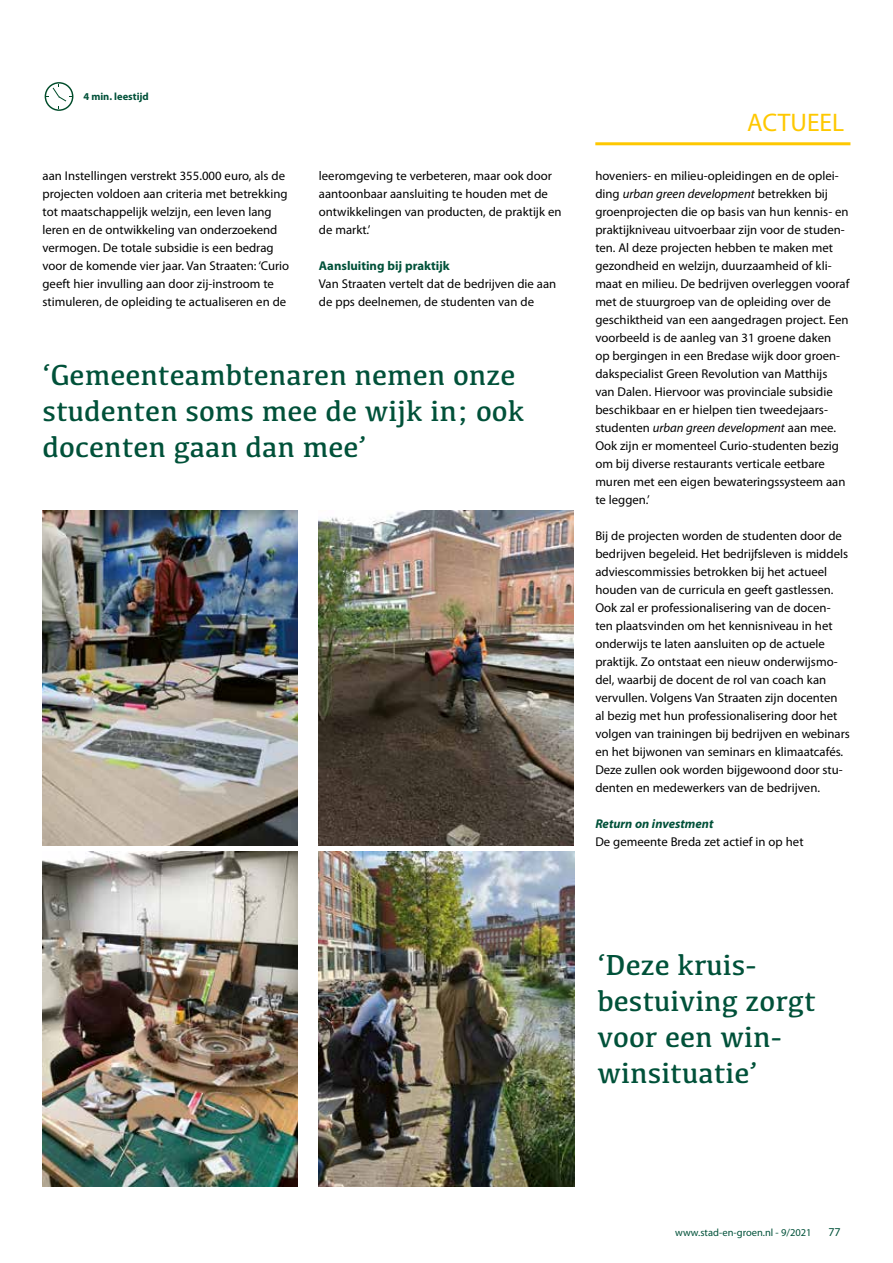
<style>
.page{position:relative;width:893px;height:1263px;background:#fff}
.page>*{position:absolute;margin:0;border:0;box-sizing:border-box;transform-origin:0 0}
.t1{font:30px/36px "Kefa";color:#005139}
.t2{font:25.5px "Myriad Pro";color:#fec800}
.t3{font:12.75px/18px "Myriad Pro";color:#000}
.t4{font:700 12.75px "Myriad Pro";color:#005139}
.t5{font:italic 700 12.75px "Myriad Pro";color:#005139}
.t6{font:12px "Myriad Pro";color:#005139}
.t7{font:10.5px "Myriad Pro";color:#005139}
.t8{font:700 10.5px "Myriad Pro";color:#005139}
.s1{font-style:italic}
</style>
<div class="page">
<hr style="left:595px;top:142px;width:255px;height:3px;background:#fec800">
<svg style="left:45px;top:82px;width:28px;height:29px"></svg>
<img style="left:43px;top:851px;width:255px;height:335px">
<img style="left:43px;top:511px;width:255px;height:335px">
<img style="left:319px;top:511px;width:255px;height:335px">
<img style="left:319px;top:851px;width:255px;height:335px">
<p class="t8" style="left:83px;top:90px;width:67px">4 min. leestijd</p>
<p class="t3" style="left:43px;top:167px;width:248px">aan Instellingen verstrekt 355.000 euro, als de projecten voldoen aan criteria met betrekking tot maatschappelijk welzijn, een leven lang leren en de ontwikkeling van onderzoekend vermogen. De totale subsidie is een bedrag voor de komende vier jaar. Van Straaten: ‘Curio geeft hier invulling aan door zij-instroom te stimuleren, de opleiding te actualiseren en de</p>
<p class="t3" style="left:319px;top:167px;width:244px">leeromgeving te verbeteren, maar ook door aantoonbaar aansluiting te houden met de ontwikkelingen van producten, de praktijk en de markt.’</p>
<p class="t4" style="left:319px;top:257px;width:132px">Aansluiting bij praktijk</p>
<p class="t3" style="left:319px;top:275px;width:239px">Van Straaten vertelt dat de bedrijven die aan de pps deelnemen, de studenten van de</p>
<h1 class="t1" style="left:43px;top:356px;width:483px">‘Gemeenteambtenaren nemen onze studenten soms mee de wijk in; ook docenten gaan dan mee’</h1>
<h2 class="t2" style="left:747px;top:107px;width:99px">ACTUEEL</h2>
<p class="t3" style="left:595px;top:167px;width:256px">hoveniers- en milieu-opleidingen en de oplei&shy;ding <span class="s1">urban green development</span> betrekken bij groenprojecten die op basis van hun kennis- en praktijkniveau uitvoerbaar zijn voor de studen&shy;ten. Al deze projecten hebben te maken met gezondheid en welzijn, duurzaamheid of kli&shy;maat en milieu. De bedrijven overleggen vooraf met de stuurgroep van de opleiding over de geschiktheid van een aangedragen project. Een voorbeeld is de aanleg van 31 groene daken<br>op bergingen in een Bredase wijk door groen&shy;dakspecialist Green Revolution van Matthijs van Dalen. Hiervoor was provinciale subsidie beschikbaar en er hielpen tien tweedejaars&shy;studenten <span class="s1">urban green development</span> aan mee.<br>Ook zijn er momenteel Curio-studenten bezig om bij diverse restaurants verticale eetbare muren met een eigen bewateringssysteem aan te leggen.’</p>
<p class="t3" style="left:595px;top:527px;width:256px">Bij de projecten worden de studenten door de bedrijven begeleid. Het bedrijfsleven is middels adviescommissies betrokken bij het actueel houden van de curricula en geeft gastlessen.<br>Ook zal er professionalisering van de docen&shy;ten plaatsvinden om het kennisniveau in het onderwijs te laten aansluiten op de actuele praktijk. Zo ontstaat een nieuw onderwijsmo&shy;del, waarbij de docent de rol van coach kan vervullen. Volgens Van Straaten zijn docenten<br>al bezig met hun professionalisering door het volgen van trainingen bij bedrijven en webinars en het bijwonen van seminars en klimaatcafés.<br>Deze zullen ook worden bijgewoond door stu&shy;denten en medewerkers van de bedrijven.</p>
<p class="t5" style="left:595px;top:816px;width:120px">Return on investment</p>
<p class="t3" style="left:595px;top:833px;width:210px">De gemeente Breda zet actief in op het</p>
<h1 class="t1" style="left:597px;top:946px;width:220px">‘Deze kruis&shy;bestuiving zorgt voor een win&shy;winsituatie’</h1>
<p class="t7" style="left:675px;top:1226px;width:138px">www.stad-en-groen.nl - 9/2021</p>
<p class="t6" style="left:828px;top:1224px;width:14px">77</p>
</div>
